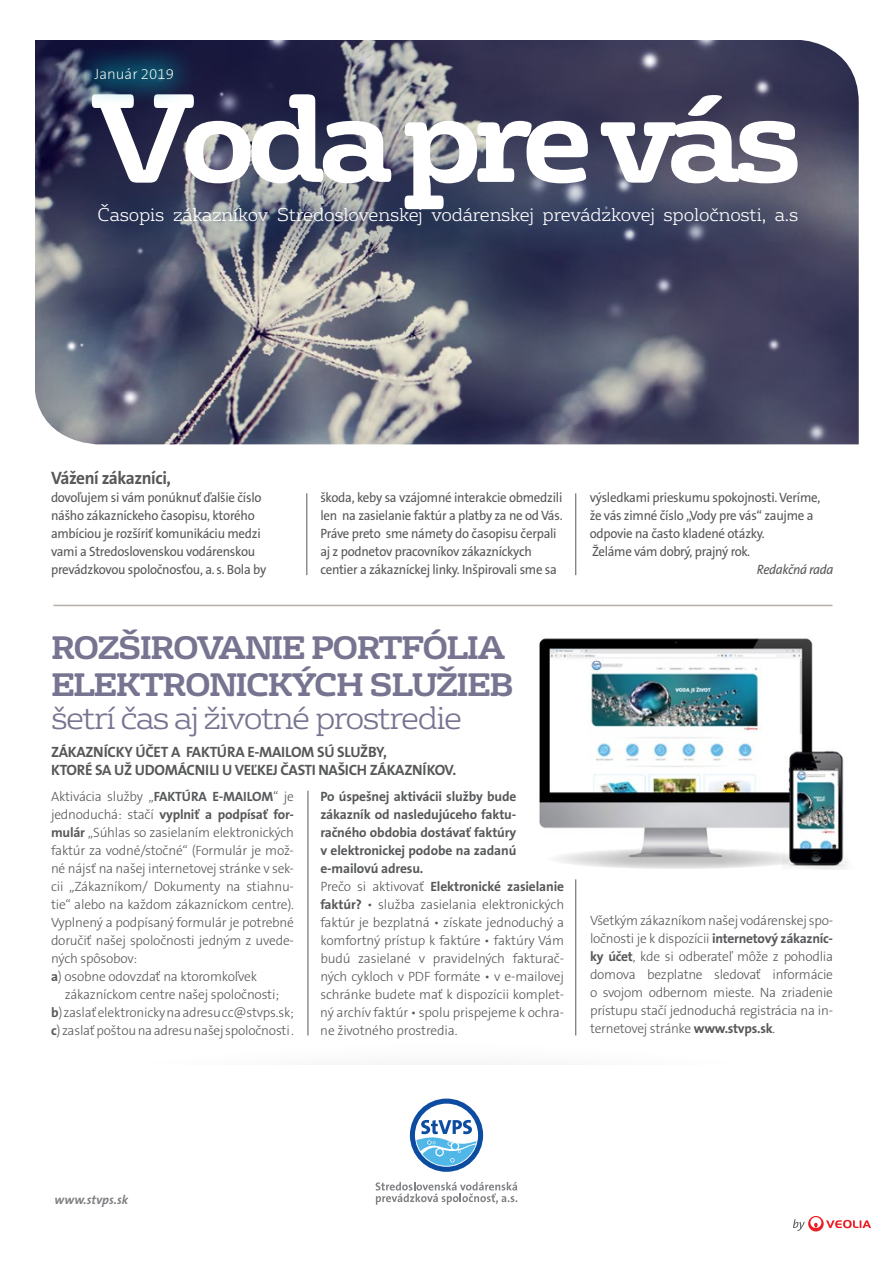
<style>
.page{position:relative;width:893px;height:1263px;background:#fff}
.page>*{position:absolute;margin:0;border:0;box-sizing:border-box;transform-origin:0 0}
.t1{font:700 121.65px "FS Rufus";letter-spacing:-.075em;color:#fff}
.t2{font:700 31.5px/37.5px "FS Rufus";letter-spacing:-.05em;color:#767490}
.t3{font:300 31.5px "FS Rufus";letter-spacing:-.05em;color:#767490}
.t4{font:300 18px "FS Rufus";letter-spacing:-.01em;color:#fff}
.t5{font:700 18px "The Sans CE B7";letter-spacing:-.025em;color:#57585a;scale:.96 1}
.t6{font:700 15px/18px "The Sans CE B7";letter-spacing:-.02em;color:#57585a}
.t7{font:200 15px "The Sans CE B2";color:#fff}
.t8{font:300 13.5px/18px "The Sans CE B3";letter-spacing:-.015em;color:#57585a;text-align:justify}
.t9{font:13.5px/18px "The Sans CE B5 Plain";letter-spacing:-.02em;color:#57585a;scale:.96 1}
.t10{font:700 13.5px/18px "The Sans CE B7";letter-spacing:-.01em;color:#57585a}
.t11{font:italic 13.5px "The Sans CE B5";letter-spacing:-.025em;color:#57585a;scale:.96 1}
.t12{font:italic 700 12.6px "The Sans CE B7";color:#808285}
.s1{font-family:"The Sans CE B7";font-weight:700}
.s2{font-family:"The Sans CE B3";font-weight:300}
</style>
<div class="page">
<img style="left:35px;top:40px;width:824px;height:404px">
<div style="left:55px;top:161px;width:786px;height:109px;background:#03305d;opacity:.75"></div>
<hr style="left:575px;top:493px;width:1px;height:82px;background:#57585a">
<hr style="left:575px;top:879px;width:1px;height:156px;background:#57585a">
<hr style="left:308px;top:791px;width:1px;height:244px;background:#57585a">
<div style="left:68px;top:42px;width:131px;height:65px;background:#00acb5;opacity:.75"></div>
<svg style="left:793px;top:1216px;width:78px;height:15px"></svg>
<svg style="left:376px;top:1182px;width:141px;height:23px"></svg>
<svg style="left:410px;top:1098px;width:73px;height:74px"></svg>
<hr style="left:54px;top:605px;width:778px;height:1px;background:#b6afa9">
<hr style="left:306px;top:493px;width:1px;height:82px;background:#57585a">
<img style="left:539px;top:638px;width:309px;height:231px">
<p class="t7" style="left:95px;top:66px;width:81px">Január 2019</p>
<h1 class="t1" style="left:91px;top:33px;width:713px">Voda pre vás</h1>
<h3 class="t4" style="left:98px;top:200px;width:702px">Časopis zákazníkov Stredoslovenskej vodárenskej prevádzkovej spoločnosti, a.s</h3>
<h3 class="t5" style="left:51px;top:468px;width:126px">Vážení zákazníci,</h3>
<p class="t9" style="left:51px;top:489px;width:226px">dovoľujem si vám ponúknuť ďalšie číslo nášho zákazníckeho časopisu, ktorého ambíciou je rozšíriť komunikáciu medzi vami a Stredoslovenskou vodárenskou prevádzkovou spoločnosťou, a. s. Bola by</p>
<p class="t9" style="left:320px;top:489px;width:254px">škoda, keby sa vzájomné interakcie obmedzili len na zasielanie faktúr a platby za ne od Vás.<br>Práve preto sme námety do časopisu čerpali aj z podnetov pracovníkov zákazníckych centier a zákazníckej linky. Inšpirovali sme sa</p>
<p class="t9" style="left:590px;top:489px;width:242px">výsledkami prieskumu spokojnosti. Veríme, že vás zimné číslo „Vody pre vás“ zaujme a odpovie na často kladené otázky.<br>Želáme vám dobrý, prajný rok.</p>
<p class="t11" style="left:757px;top:561px;width:81px">Redakčná rada</p>
<h2 class="t2" style="left:51px;top:626px;width:464px">ROZŠIROVANIE PORTFÓLIA<br>ELEKTRONICKÝCH SLUŽIEB</h2>
<h2 class="t3" style="left:51px;top:693px;width:413px">šetrí čas aj životné prostredie</h2>
<p class="t6" style="left:51px;top:743px;width:407px">ZÁKAZNÍCKY ÚČET A FAKTÚRA E-MAILOM SÚ SLUŽBY,<br>KTORÉ SA UŽ UDOMÁCNILI U VEĽKEJ ČASTI NAŠICH ZÁKAZNÍKOV.</p>
<p class="t8" style="left:51px;top:788px;width:245px">Aktivácia služby „<span class="s1">FAKTÚRA E-MAILOM</span>“ je</p>
<p class="t10" style="left:51px;top:806px;width:245px"><span class="s2">jednoduchá: stačí</span> vyplniť a podpísať for-</p>
<p class="t8" style="left:51px;top:824px;width:245px;text-align:left"><span class="s1">mulár</span> „Súhlas so zasielaním elektronických faktúr za vodné/stočné“ (Formulár je mož&shy;né nájsť na našej internetovej stránke v sek&shy;cii „Zákazníkom/ Dokumenty na stiahnu&shy;tie“ alebo na každom zákazníckom centre).<br>Vyplnený a podpísaný formulár je potrebné doručiť našej spoločnosti jedným z uvede&shy;ných spôsobov:<br><span class="s1">a</span>) osobne odovzdať na ktoromkoľvek</p>
<p class="t8" style="left:51px;top:986px;width:245px;text-align:center">zákazníckom centre našej spoločnosti; <span class="s1">b</span>)zaslať elektronicky na adresu cc@stvps.sk; <span class="s1">c</span>) zaslať poštou na adresu našej spoločnosti .</p>
<p class="t10" style="left:320px;top:788px;width:245px">Po úspešnej aktivácii služby bude zákazník od nasledujúceho faktu&shy;račného obdobia dostávať faktúry<br>v elektronickej podobe na zadanú e-mailovú adresu.<br><span class="s2">Prečo si aktivovať</span> Elektronické zasielanie</p>
<p class="t8" style="left:320px;top:896px;width:245px"><span class="s1">faktúr?</span> • služba zasielania elektronických faktúr je bezplatná • získate jednoduchý a komfortný prístup k faktúre • faktúry Vám budú zasielané v pravidelných fakturač&shy;ných cykloch v PDF formáte • v e-mailovej schránke budete mať k dispozícii komplet&shy;ný archív faktúr • spolu prispejeme k ochra&shy;ne životného prostredia.</p>
<p class="t8" style="left:590px;top:912px;width:245px">Všetkým zákazníkom našej vodárenskej spo&shy;ločnosti je k dispozícii <span class="s1">internetový zákazníc&shy;ky účet</span>, kde si odberateľ môže z pohodlia domova bezplatne sledovať informácie o svojom odbernom mieste. Na zriadenie prístupu stačí jednoduchá registrácia na in&shy;ternetovej stránke <span class="s1">www.stvps.sk</span>.</p>
<p class="t12" style="left:54px;top:1192px;width:75px">www.stvps.sk</p>
</div>
